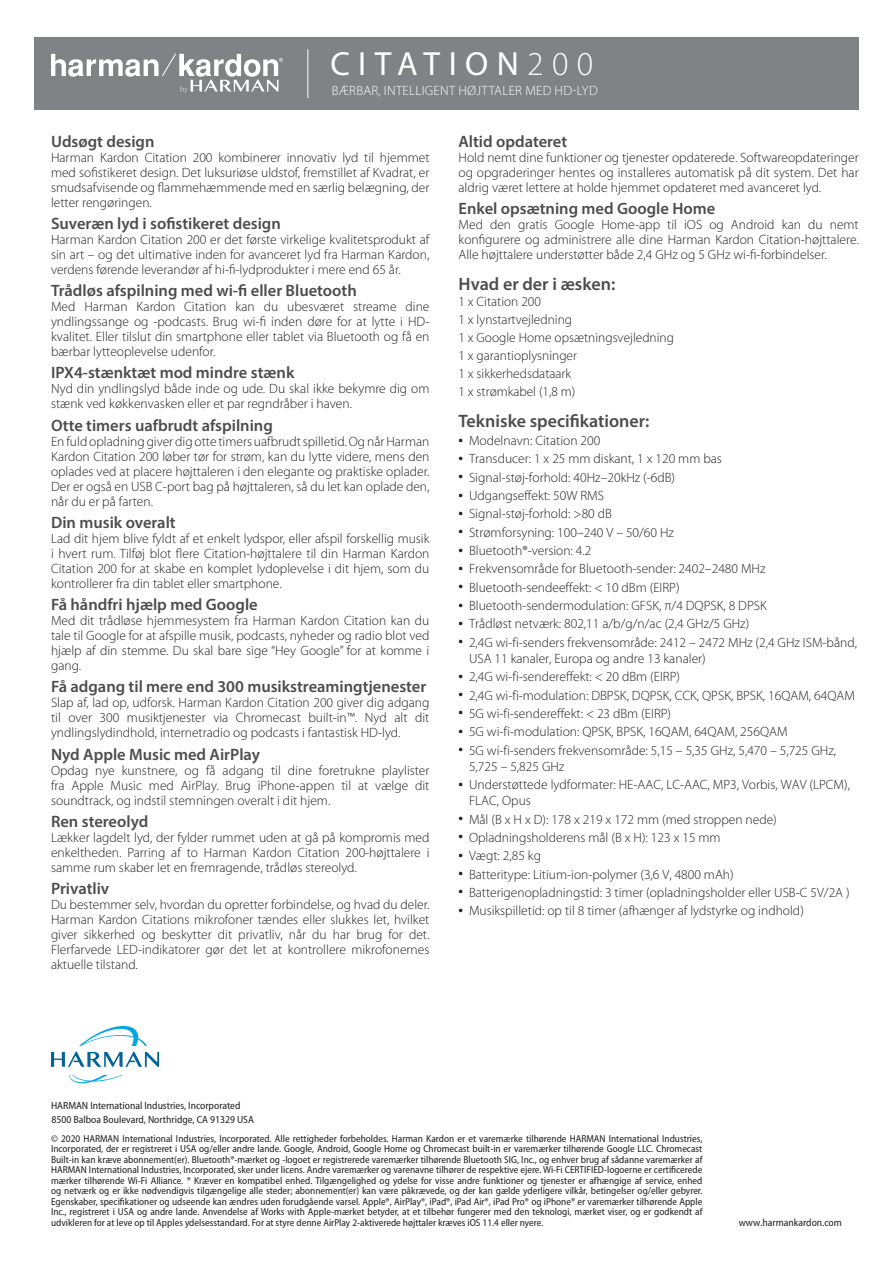
<style>
.page{position:relative;width:893px;height:1263px;background:#fff}
.page>*{position:absolute;margin:0;border:0;box-sizing:border-box;transform-origin:0 0}
.t1{font:33.6px "Myriad Pro";letter-spacing:.25em;color:#fff}
.t2{font:600 18px "Myriad Pro";color:#4b4c4d}
.t3{font:600 16.5px "Myriad Pro";color:#4b4c4d}
.t4{font:300 13.5px/15px "Myriad Pro";color:#231f20;text-align:justify}
.t5{font:300 13.5px "Myriad Pro";letter-spacing:.02em;color:#fff}
.t6{font:semi-condensed 10.5px/13.5px "Myriad Pro";color:#231f20}
.t7{font:semi-condensed 10.2px/10.5px "Myriad Pro";color:#231f20;text-align:justify}
.s1{font-weight:300}
.s2{font-weight:700}
</style>
<div class="page">
<div style="left:34px;top:37px;width:825px;height:72px;background:#808285"></div>
<hr style="left:307px;top:49px;width:1px;height:49px;background:#fff">
<svg style="left:51px;top:54px;width:232px;height:39px"></svg>
<svg style="left:69px;top:1075px;width:53px;height:9px"></svg>
<svg style="left:51px;top:1026px;width:108px;height:41px"></svg>
<p class="t1" style="left:330px;top:43px;width:264px">CITATION<span class="s1">200</span></p>
<p class="t5" style="left:332px;top:83px;width:267px">BÆRBAR, INTELLIGENT HØJTTALER MED HD-LYD</p>
<p class="t3" style="left:51px;top:130px;width:105px">Udsøgt design</p>
<p class="t4" style="left:51px;top:150px;width:380px">Harman Kardon Citation 200 kombinerer innovativ lyd til hjemmet med sofistikeret design. Det luksuriøse uldstof, fremstillet af Kvadrat, er smudsafvisende og flammehæmmende med en særlig belægning, der letter rengøringen.</p>
<p class="t3" style="left:51px;top:213px;width:231px">Suveræn lyd i sofistikeret design</p>
<p class="t4" style="left:51px;top:232px;width:380px">Harman Kardon Citation 200 er det første virkelige kvalitetsprodukt af sin art – og det ultimative inden for avanceret lyd fra Harman Kardon, verdens førende leverandør af hi-fi-lydprodukter i mere end 65 år.</p>
<p class="t3" style="left:51px;top:280px;width:307px">Trådløs afspilning med wi-fi eller Bluetooth</p>
<p class="t4" style="left:51px;top:299px;width:380px">Med Harman Kardon Citation kan du ubesværet streame dine yndlingssange og -podcasts. Brug wi-fi inden døre for at lytte i HD&shy;kvalitet. Eller tilslut din smartphone eller tablet via Bluetooth og få en bærbar lytteoplevelse udenfor.</p>
<p class="t3" style="left:51px;top:362px;width:245px">IPX4-stænktæt mod mindre stænk</p>
<p class="t4" style="left:51px;top:381px;width:380px">Nyd din yndlingslyd både inde og ude. Du skal ikke bekymre dig om stænk ved køkkenvasken eller et par regndråber i haven.</p>
<p class="t3" style="left:51px;top:414px;width:223px">Otte timers uafbrudt afspilning</p>
<p class="t4" style="left:51px;top:434px;width:380px">En fuld opladning giver dig otte timers uafbrudt spilletid. Og når Harman Kardon Citation 200 løber tør for strøm, kan du lytte videre, mens den oplades ved at placere højttaleren i den elegante og praktiske oplader.<br>Der er også en USB C-port bag på højttaleren, så du let kan oplade den, når du er på farten.</p>
<p class="t3" style="left:51px;top:512px;width:126px">Din musik overalt</p>
<p class="t4" style="left:51px;top:531px;width:380px">Lad dit hjem blive fyldt af et enkelt lydspor, eller afspil forskellig musik i hvert rum. Tilføj blot flere Citation-højttalere til din Harman Kardon Citation 200 for at skabe en komplet lydoplevelse i dit hjem, som du kontrollerer fra din tablet eller smartphone.</p>
<p class="t3" style="left:51px;top:594px;width:208px">Få håndfri hjælp med Google</p>
<p class="t4" style="left:51px;top:613px;width:380px">Med dit trådløse hjemmesystem fra Harman Kardon Citation kan du tale til Google for at afspille musik, podcasts, nyheder og radio blot ved hjælp af din stemme. Du skal bare sige “Hey Google” for at komme i gang.</p>
<p class="t3" style="left:51px;top:676px;width:377px">Få adgang til mere end 300 musikstreamingtjenester</p>
<p class="t4" style="left:51px;top:695px;width:380px">Slap af, lad op, udforsk. Harman Kardon Citation 200 giver dig adgang til over 300 musiktjenester via Chromecast built-in™. Nyd alt dit yndlingslydindhold, internetradio og podcasts i fantastisk HD-lyd.</p>
<p class="t3" style="left:51px;top:743px;width:211px">Nyd Apple Music med AirPlay</p>
<p class="t4" style="left:51px;top:763px;width:380px">Opdag nye kunstnere, og få adgang til dine foretrukne playlister fra Apple Music med AirPlay. Brug iPhone-appen til at vælge dit soundtrack, og indstil stemningen overalt i dit hjem.</p>
<p class="t3" style="left:51px;top:811px;width:99px">Ren stereolyd</p>
<p class="t4" style="left:51px;top:830px;width:380px">Lækker lagdelt lyd, der fylder rummet uden at gå på kompromis med enkeltheden. Parring af to Harman Kardon Citation 200-højttalere i samme rum skaber let en fremragende, trådløs stereolyd.</p>
<p class="t3" style="left:51px;top:878px;width:60px">Privatliv</p>
<p class="t4" style="left:51px;top:897px;width:380px">Du bestemmer selv, hvordan du opretter forbindelse, og hvad du deler.<br>Harman Kardon Citations mikrofoner tændes eller slukkes let, hvilket giver sikkerhed og beskytter dit privatliv, når du har brug for det.<br>Flerfarvede LED-indikatorer gør det let at kontrollere mikrofonernes aktuelle tilstand.</p>
<p class="t3" style="left:458px;top:130px;width:110px">Altid opdateret</p>
<p class="t4" style="left:458px;top:150px;width:402px">Hold nemt dine funktioner og tjenester opdaterede. Softwareopdateringer og opgraderinger hentes og installeres automatisk på dit system. Det har aldrig været lettere at holde hjemmet opdateret med avanceret lyd.</p>
<p class="t3" style="left:458px;top:198px;width:258px">Enkel opsætning med Google Home</p>
<p class="t4" style="left:458px;top:217px;width:402px">Med den gratis Google Home-app til iOS og Android kan du nemt konfigurere og administrere alle dine Harman Kardon Citation-højttalere.<br>Alle højttalere understøtter både 2,4 GHz og 5 GHz wi-fi-forbindelser.</p>
<p class="t2" style="left:458px;top:272px;width:158px">Hvad er der i æsken:</p>
<p class="t4" style="left:458px;top:294px;width:84px">1 x Citation 200</p>
<p class="t4" style="left:458px;top:312px;width:115px">1 x lynstartvejledning</p>
<p class="t4" style="left:458px;top:330px;width:217px">1 x Google Home opsætningsvejledning</p>
<p class="t4" style="left:458px;top:348px;width:120px">1 x garantioplysninger</p>
<p class="t4" style="left:458px;top:366px;width:114px">1 x sikkerhedsdataark</p>
<p class="t4" style="left:458px;top:384px;width:118px">1 x strømkabel (1,8 m)</p>
<p class="t2" style="left:458px;top:409px;width:192px">Tekniske specifikationer:</p>
<p class="t4" style="left:458px;top:433px;width:143px"><span class="s2">•</span> Modelnavn: Citation 200</p>
<p class="t4" style="left:458px;top:452px;width:265px"><span class="s2">•</span> Transducer: 1 x 25 mm diskant, 1 x 120 mm bas</p>
<p class="t4" style="left:458px;top:470px;width:218px"><span class="s2">•</span> Signal-støj-forhold: 40Hz–20kHz (-6dB)</p>
<p class="t4" style="left:458px;top:488px;width:147px"><span class="s2">•</span> Udgangseffekt: 50W RMS</p>
<p class="t4" style="left:458px;top:507px;width:155px"><span class="s2">•</span> Signal-støj-forhold: &gt;80 dB</p>
<p class="t4" style="left:458px;top:525px;width:217px"><span class="s2">•</span> Strømforsyning: 100–240 V – 50/60 Hz</p>
<p class="t4" style="left:458px;top:543px;width:134px"><span class="s2">•</span> Bluetooth®-version: 4.2</p>
<p class="t4" style="left:458px;top:562px;width:308px"><span class="s2">•</span> Frekvensområde for Bluetooth-sender: 2402–2480 MHz</p>
<p class="t4" style="left:458px;top:580px;width:223px"><span class="s2">•</span> Bluetooth-sendeeffekt: &lt; 10 dBm (EIRP)</p>
<p class="t4" style="left:458px;top:598px;width:310px"><span class="s2">•</span> Bluetooth-sendermodulation: GFSK, π/4 DQPSK, 8 DPSK</p>
<p class="t4" style="left:458px;top:617px;width:292px"><span class="s2">•</span> Trådløst netværk: 802,11 a/b/g/n/ac (2,4 GHz/5 GHz)</p>
<p class="t4" style="left:469px;top:634px;width:390px;line-height:16.2px;text-indent:-10px"><span class="s2">•</span> 2,4G wi-fi-senders frekvensområde: 2412 – 2472 MHz (2,4 GHz ISM-bånd,<br>USA 11 kanaler, Europa og andre 13 kanaler)</p>
<p class="t4" style="left:458px;top:669px;width:223px"><span class="s2">•</span> 2,4G wi-fi-sendereffekt: &lt; 20 dBm (EIRP)</p>
<p class="t4" style="left:458px;top:688px;width:398px"><span class="s2">•</span> 2,4G wi-fi-modulation: DBPSK, DQPSK, CCK, QPSK, BPSK, 16QAM, 64QAM</p>
<p class="t4" style="left:458px;top:706px;width:214px"><span class="s2">•</span> 5G wi-fi-sendereffekt: &lt; 23 dBm (EIRP)</p>
<p class="t4" style="left:458px;top:724px;width:331px"><span class="s2">•</span> 5G wi-fi-modulation: QPSK, BPSK, 16QAM, 64QAM, 256QAM</p>
<p class="t4" style="left:469px;top:742px;width:369px;line-height:16.2px;text-indent:-10px"><span class="s2">•</span> 5G wi-fi-senders frekvensområde: 5,15 – 5,35 GHz, 5,470 – 5,725 GHz,<br>5,725 – 5,825 GHz</p>
<p class="t4" style="left:469px;top:777px;width:383px;line-height:16.2px;text-indent:-10px"><span class="s2">•</span> Understøttede lydformater: HE-AAC, LC-AAC, MP3, Vorbis, WAV (LPCM),<br>FLAC, Opus</p>
<p class="t4" style="left:458px;top:812px;width:320px"><span class="s2">•</span> Mål (B x H x D): 178 x 219 x 172 mm (med stroppen nede)</p>
<p class="t4" style="left:458px;top:830px;width:264px"><span class="s2">•</span> Opladningsholderens mål (B x H): 123 x 15 mm</p>
<p class="t4" style="left:458px;top:848px;width:84px"><span class="s2">•</span> Vægt: 2,85 kg</p>
<p class="t4" style="left:458px;top:867px;width:277px"><span class="s2">•</span> Batteritype: Litium-ion-polymer (3,6 V, 4800 mAh)</p>
<p class="t4" style="left:458px;top:885px;width:393px"><span class="s2">•</span> Batterigenopladningstid: 3 timer (opladningsholder eller USB-C 5V/2A )</p>
<p class="t4" style="left:458px;top:903px;width:347px"><span class="s2">•</span> Musikspilletid: op til 8 timer (afhænger af lydstyrke og indhold)</p>
<p class="t6" style="left:51px;top:1099px;width:204px">HARMAN International Industries, Incorporated<br>8500 Balboa Boulevard, Northridge, CA 91329 USA</p>
<p class="t7" style="left:51px;top:1133px;width:653px">© 2020 HARMAN International Industries, Incorporated. Alle rettigheder forbeholdes. Harman Kardon er et varemærke tilhørende HARMAN International Industries, Incorporated, der er registreret i USA og/eller andre lande. Google, Android, Google Home og Chromecast built-in er varemærker tilhørende Google LLC. Chromecast Built-in kan kræve abonnement(er). Bluetooth®-mærket og -logoet er registrerede varemærker tilhørende Bluetooth SIG, Inc., og enhver brug af sådanne varemærker af HARMAN International Industries, Incorporated, sker under licens. Andre varemærker og varenavne tilhører de respektive ejere. Wi-Fi CERTIFIED-logoerne er certificerede mærker tilhørende Wi-Fi Alliance. * Kræver en kompatibel enhed. Tilgængelighed og ydelse for visse andre funktioner og tjenester er afhængige af service, enhed og netværk og er ikke nødvendigvis tilgængelige alle steder; abonnement(er) kan være påkrævede, og der kan gælde yderligere vilkår, betingelser og/eller gebyrer.<br>Egenskaber, specifikationer og udseende kan ændres uden forudgående varsel. Apple®, AirPlay®, iPad®, iPad Air®, iPad Pro® og iPhone® er varemærker tilhørende Apple Inc., registreret i USA og andre lande. Anvendelse af Works with Apple-mærket betyder, at et tilbehør fungerer med den teknologi, mærket viser, og er godkendt af udvikleren for at leve op til Apples ydelsesstandard. For at styre denne AirPlay 2-aktiverede højttaler kræves iOS 11.4 eller nyere.</p>
<p class="t6" style="left:739px;top:1216px;width:105px">www.harmankardon.com</p>
</div>
